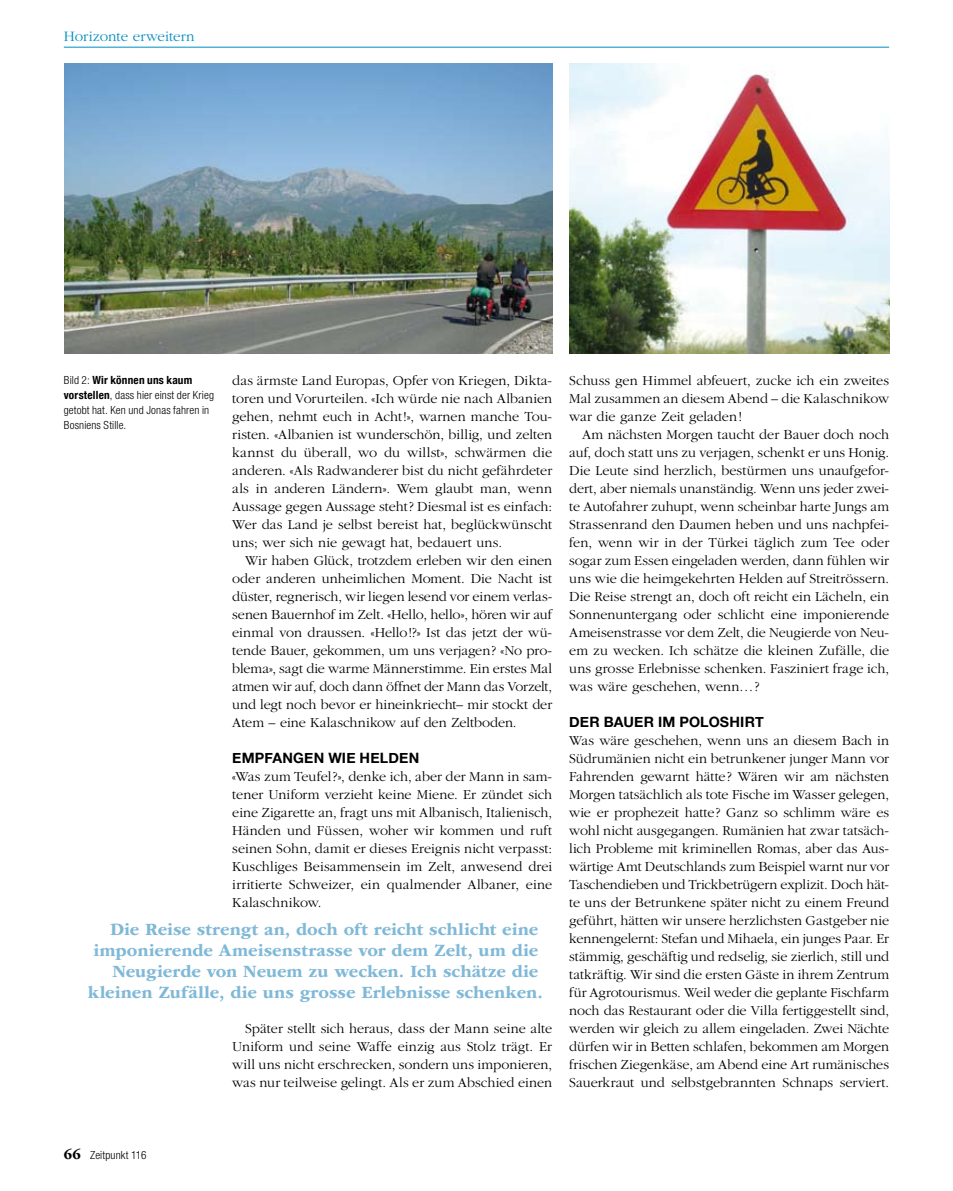
<style>
.page{position:relative;width:953px;height:1191px;background:#fff}
.page>*{position:absolute;margin:0;border:0;box-sizing:border-box;transform-origin:0 0}
.t1{font:700 18px/21px "ITC Garamond Std";color:#80b9d7;text-align:right}
.t2{font:300 15px "ITC Garamond Std";color:#008ebe}
.t3{font:300 14.25px/18px "ITC Garamond Std";color:#000;text-align:justify}
.t4{font:700 14.25px "Helvetica Neue";letter-spacing:.015em;color:#000}
.t5{font:300 condensed 11.25px/15px "Helvetica Neue LT Std";letter-spacing:.01em;color:#000}
.t6{font:700 condensed 11.25px "Helvetica Neue";letter-spacing:.02em;color:#000}
.s1{font-family:"Helvetica Neue LT Std";font-weight:300}
.s2{font-family:"Helvetica Neue";font-weight:700}
.s3{font-family:"ITC Garamond Std";font-weight:700;font-stretch:normal;font-size:14.25px}
</style>
<div class="page">
<hr style="left:64px;top:47px;width:825px;height:1px;background:#008ebe">
<img style="left:64px;top:64px;width:488px;height:290px">
<img style="left:569px;top:64px;width:320px;height:290px">
<p class="t2" style="left:64px;top:28px;width:132px">Horizonte erweitern</p>
<p class="t6" style="left:64px;top:373px;width:130px"><span class="s1">Bild 2:</span> Wir können uns kaum</p>
<p class="t5" style="left:64px;top:388px;width:152px"><span class="s2">vorstellen</span>, dass hier einst der Krieg getobt hat. Ken und Jonas fahren in<br>Bosniens Stille.</p>
<p class="t3" style="left:232px;top:371px;width:321px">das ärmste Land Europas, Opfer von Kriegen, Dikta&shy;toren und Vorurteilen. «Ich würde nie nach Albanien gehen, nehmt euch in Acht!», warnen manche Tou&shy;risten. «Albanien ist wunderschön, billig, und zelten kannst du überall, wo du willst», schwärmen die anderen. «Als Radwanderer bist du nicht gefährdeter als in anderen Ländern». Wem glaubt man, wenn Aussage gegen Aussage steht? Diesmal ist es einfach:<br>Wer das Land je selbst bereist hat, beglückwünscht uns; wer sich nie gewagt hat, bedauert uns.</p>
<p class="t3" style="left:232px;top:551px;width:321px;text-indent:13px">Wir haben Glück, trotzdem erleben wir den einen oder anderen unheimlichen Moment. Die Nacht ist düster, regnerisch, wir liegen lesend vor einem verlas&shy;senen Bauernhof im Zelt. «Hello, hello», hören wir auf einmal von draussen. «Hello!?» Ist das jetzt der wü&shy;tende Bauer, gekommen, um uns verjagen? «No pro&shy;blema», sagt die warme Männerstimme. Ein erstes Mal atmen wir auf, doch dann öffnet der Mann das Vorzelt, und legt noch bevor er hineinkriecht– mir stockt der Atem – eine Kalaschnikow auf den Zeltboden.</p>
<p class="t4" style="left:232px;top:748px;width:188px">EMPFANGEN WIE HELDEN</p>
<p class="t3" style="left:232px;top:767px;width:321px">«Was zum Teufel?», denke ich, aber der Mann in sam&shy;tener Uniform verzieht keine Miene. Er zündet sich eine Zigarette an, fragt uns mit Albanisch, Italienisch, Händen und Füssen, woher wir kommen und ruft seinen Sohn, damit er dieses Ereignis nicht verpasst:<br>Kuschliges Beisammensein im Zelt, anwesend drei irritierte Schweizer, ein qualmender Albaner, eine Kalaschnikow.</p>
<p class="t1" style="left:88px;top:919px;width:456px">Die Reise strengt an, doch oft reicht schlicht eine imponierende Ameisenstrasse vor dem Zelt, um die Neugierde von Neuem zu wecken. Ich schätze die kleinen Zufälle, die uns grosse Erlebnisse schenken.</p>
<p class="t3" style="left:232px;top:1019px;width:321px;text-indent:13px">Später stellt sich heraus, dass der Mann seine alte Uniform und seine Waffe einzig aus Stolz trägt. Er will uns nicht erschrecken, sondern uns imponieren, was nur teilweise gelingt. Als er zum Abschied einen</p>
<p class="t3" style="left:569px;top:371px;width:321px">Schuss gen Himmel abfeuert, zucke ich ein zweites Mal zusammen an diesem Abend – die Kalaschnikow war die ganze Zeit geladen!</p>
<p class="t3" style="left:569px;top:425px;width:321px;text-indent:13px">Am nächsten Morgen taucht der Bauer doch noch auf, doch statt uns zu verjagen, schenkt er uns Honig.<br>Die Leute sind herzlich, bestürmen uns unaufgefor&shy;dert, aber niemals unanständig. Wenn uns jeder zwei&shy;te Autofahrer zuhupt, wenn scheinbar harte Jungs am Strassenrand den Daumen heben und uns nachpfei&shy;fen, wenn wir in der Türkei täglich zum Tee oder sogar zum Essen eingeladen werden, dann fühlen wir uns wie die heimgekehrten Helden auf Streitrössern.<br>Die Reise strengt an, doch oft reicht ein Lächeln, ein Sonnenuntergang oder schlicht eine imponierende Ameisenstrasse vor dem Zelt, die Neugierde von Neu&shy;em zu wecken. Ich schätze die kleinen Zufälle, die uns grosse Erlebnisse schenken. Fasziniert frage ich, was wäre geschehen, wenn…?</p>
<p class="t4" style="left:569px;top:712px;width:196px">DER BAUER IM POLOSHIRT</p>
<p class="t3" style="left:569px;top:731px;width:321px">Was wäre geschehen, wenn uns an diesem Bach in Südrumänien nicht ein betrunkener junger Mann vor Fahrenden gewarnt hätte? Wären wir am nächsten Morgen tatsächlich als tote Fische im Wasser gelegen, wie er prophezeit hatte? Ganz so schlimm wäre es wohl nicht ausgegangen. Rumänien hat zwar tatsäch&shy;lich Probleme mit kriminellen Romas, aber das Aus&shy;wärtige Amt Deutschlands zum Beispiel warnt nur vor Taschendieben und Trickbetrügern explizit. Doch hät&shy;te uns der Betrunkene später nicht zu einem Freund geführt, hätten wir unsere herzlichsten Gastgeber nie kennengelernt: Stefan und Mihaela, ein junges Paar. Er stämmig, geschäftig und redselig, sie zierlich, still und tatkräftig. Wir sind die ersten Gäste in ihrem Zentrum für Agrotourismus. Weil weder die geplante Fischfarm noch das Restaurant oder die Villa fertiggestellt sind, werden wir gleich zu allem eingeladen. Zwei Nächte dürfen wir in Betten schlafen, bekommen am Morgen frischen Ziegenkäse, am Abend eine Art rumänisches Sauerkraut und selbstgebrannten Schnaps serviert.</p>
<p class="t5" style="left:64px;top:1147px;width:84px"><span class="s3">66</span> Zeitpunkt 116</p>
</div>
